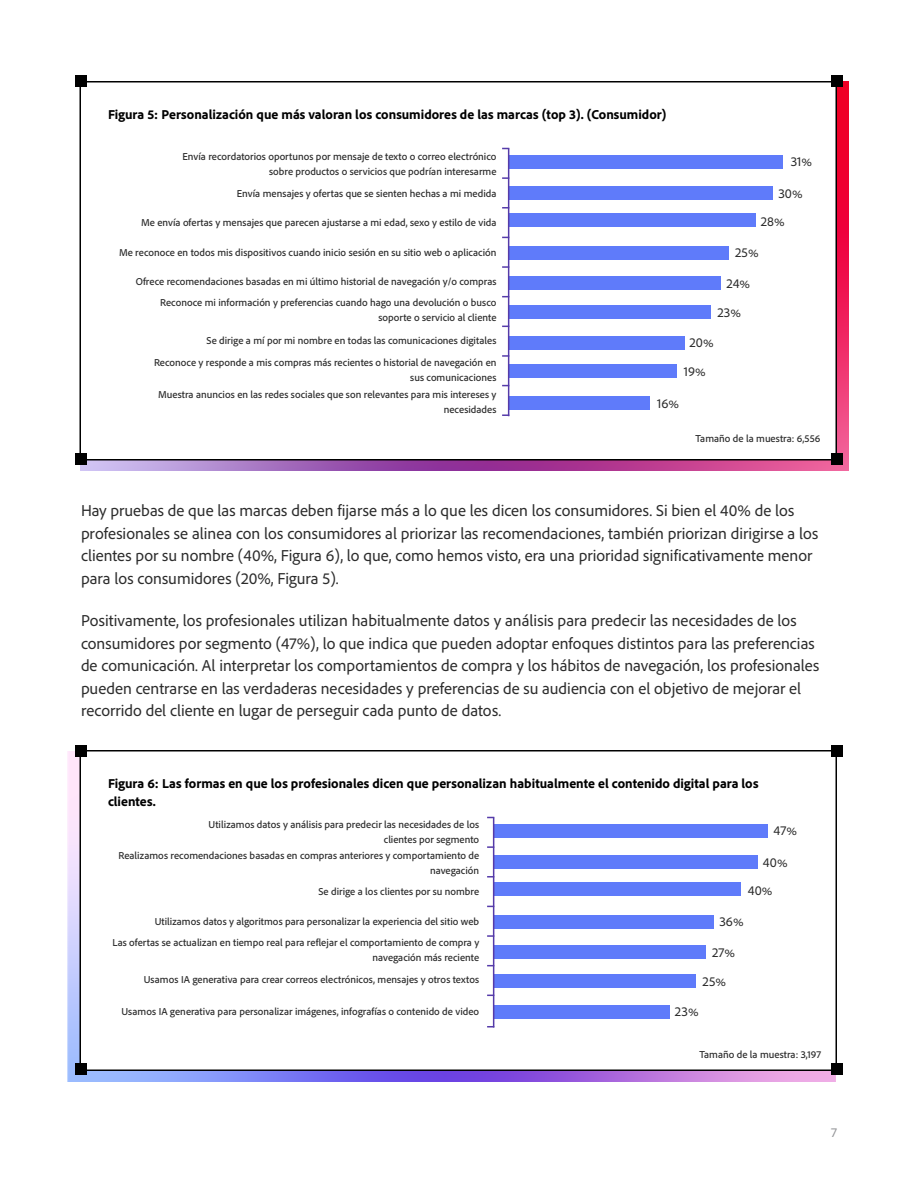
<style>
.page{position:relative;width:918px;height:1188px;background:#fff}
.page>*{position:absolute;margin:0;border:0;box-sizing:border-box;transform-origin:0 0}
.t1{font:16.5px/22.5px "Adobe Clean";color:#2c2c2c}
.t2{font:800 13.5px/18px "Adobe Clean";color:#000}
.t3{font:13.5px/29.5px "Adobe Clean";letter-spacing:.01em;color:#2c2c2c}
.t4{font:13.5px "Adobe Clean";color:#949598}
.t5{font:500 10.5px/15px "Adobe Clean";color:#2c2c2c;text-align:right}
</style>
<div class="page">
<img style="left:81px;top:81px;width:768px;height:390px">
<div style="left:80px;top:82px;width:756px;height:378px;background:#fff"></div>
<div style="left:80px;top:81px;width:757px;height:379px;border:2px solid #000"></div>
<div style="left:509px;top:396px;width:141px;height:14px;background:#5f7bfa"></div>
<div style="left:509px;top:364px;width:167px;height:14px;background:#5f7bfa"></div>
<div style="left:509px;top:337px;width:176px;height:13px;background:#5f7bfa"></div>
<div style="left:509px;top:305px;width:202px;height:14px;background:#5f7bfa"></div>
<div style="left:509px;top:276px;width:212px;height:14px;background:#5f7bfa"></div>
<div style="left:509px;top:246px;width:220px;height:14px;background:#5f7bfa"></div>
<div style="left:509px;top:214px;width:246px;height:13px;background:#5f7bfa"></div>
<div style="left:509px;top:186px;width:264px;height:14px;background:#5f7bfa"></div>
<div style="left:509px;top:155px;width:273px;height:14px;background:#5f7bfa"></div>
<hr style="left:508px;top:148px;width:1px;height:268px;background:#553ba9">
<svg style="left:502px;top:207px;width:6px;height:2px"></svg>
<svg style="left:502px;top:177px;width:6px;height:2px"></svg>
<svg style="left:502px;top:266px;width:6px;height:2px"></svg>
<svg style="left:502px;top:355px;width:6px;height:2px"></svg>
<svg style="left:502px;top:414px;width:6px;height:2px"></svg>
<div style="left:75px;top:75px;width:12px;height:12px;background:#000"></div>
<div style="left:75px;top:453px;width:12px;height:12px;background:#000"></div>
<div style="left:831px;top:75px;width:12px;height:12px;background:#000"></div>
<div style="left:831px;top:453px;width:12px;height:12px;background:#000"></div>
<img style="left:68px;top:752px;width:767px;height:330px">
<div style="left:80px;top:751px;width:756px;height:319px;background:#fff"></div>
<div style="left:80px;top:750px;width:757px;height:321px;border:2px solid #000"></div>
<div style="left:494px;top:1006px;width:176px;height:13px;background:#5f7bfa"></div>
<div style="left:494px;top:974px;width:202px;height:14px;background:#5f7bfa"></div>
<div style="left:494px;top:945px;width:212px;height:14px;background:#5f7bfa"></div>
<div style="left:494px;top:915px;width:220px;height:14px;background:#5f7bfa"></div>
<div style="left:494px;top:883px;width:246px;height:13px;background:#5f7bfa"></div>
<div style="left:494px;top:855px;width:264px;height:14px;background:#5f7bfa"></div>
<div style="left:494px;top:824px;width:273px;height:14px;background:#5f7bfa"></div>
<hr style="left:493px;top:817px;width:1px;height:211px;background:#553ba9">
<svg style="left:487px;top:876px;width:6px;height:2px"></svg>
<svg style="left:487px;top:846px;width:6px;height:2px"></svg>
<svg style="left:487px;top:935px;width:6px;height:2px"></svg>
<svg style="left:487px;top:1026px;width:7px;height:2px"></svg>
<div style="left:75px;top:746px;width:12px;height:12px;background:#000"></div>
<div style="left:75px;top:1064px;width:12px;height:12px;background:#000"></div>
<div style="left:831px;top:746px;width:12px;height:12px;background:#000"></div>
<div style="left:831px;top:1064px;width:12px;height:12px;background:#000"></div>
<p class="t2" style="left:108px;top:105px;width:560px">Figura 5: Personalización que más valoran los consumidores de las marcas (top 3). (Consumidor)</p>
<p class="t5" style="left:182px;top:148px;width:316px">Envía recordatorios oportunos por mensaje de texto o correo electrónico sobre productos o servicios que podrían interesarme</p>
<p class="t5" style="left:237px;top:186px;width:261px">Envía mensajes y ofertas que se sienten hechas a mi medida</p>
<p class="t5" style="left:141px;top:215px;width:357px">Me envía ofertas y mensajes que parecen ajustarse a mi edad, sexo y estilo de vida</p>
<p class="t5" style="left:119px;top:244px;width:379px">Me reconoce en todos mis dispositivos cuando inicio sesión en su sitio web o aplicación</p>
<p class="t5" style="left:136px;top:273px;width:362px">Ofrece recomendaciones basadas en mi último historial de navegación y/o compras</p>
<p class="t5" style="left:160px;top:295px;width:338px">Reconoce mi información y preferencias cuando hago una devolución o busco soporte o servicio al cliente</p>
<p class="t5" style="left:207px;top:333px;width:291px">Se dirige a mí por mi nombre en todas las comunicaciones digitales</p>
<p class="t5" style="left:154px;top:354px;width:344px">Reconoce y responde a mis compras más recientes o historial de navegación en sus comunicaciones</p>
<p class="t3" style="left:791px;top:147px;width:23px">31%</p>
<p class="t3" style="left:761px;top:180px;width:43px;line-height:27.5px;text-indent:18px">30%<br>28%</p>
<p class="t3" style="left:735px;top:237px;width:25px">25%</p>
<p class="t3" style="left:717px;top:268px;width:34px;text-indent:9px">24%<br>23%</p>
<p class="t3" style="left:684px;top:327px;width:31px;text-align:center">20%<br>19%</p>
<p class="t5" style="left:158px;top:386px;width:340px">Muestra anuncios en las redes sociales que son relevantes para mis intereses y necesidades</p>
<p class="t3" style="left:657px;top:388px;width:24px">16%</p>
<p class="t5" style="left:695px;top:431px;width:127px">Tamaño de la muestra: 6,556</p>
<p class="t1" style="left:81px;top:499px;width:739px">Hay pruebas de que las marcas deben fijarse más a lo que les dicen los consumidores. Si bien el 40% de los profesionales se alinea con los consumidores al priorizar las recomendaciones, también priorizan dirigirse a los clientes por su nombre (40%, Figura 6), lo que, como hemos visto, era una prioridad significativamente menor para los consumidores (20%, Figura 5).</p>
<p class="t1" style="left:81px;top:609px;width:740px">Positivamente, los profesionales utilizan habitualmente datos y análisis para predecir las necesidades de los consumidores por segmento (47%), lo que indica que pueden adoptar enfoques distintos para las preferencias de comunicación. Al interpretar los comportamientos de compra y los hábitos de navegación, los profesionales pueden centrarse en las verdaderas necesidades y preferencias de su audiencia con el objetivo de mejorar el recorrido del cliente en lugar de perseguir cada punto de datos.</p>
<p class="t2" style="left:108px;top:774px;width:652px">Figura 6: Las formas en que los profesionales dicen que personalizan habitualmente el contenido digital para los clientes.</p>
<p class="t5" style="left:209px;top:817px;width:272px">Utilizamos datos y análisis para predecir las necesidades de los clientes por segmento</p>
<p class="t5" style="left:118px;top:847px;width:362px">Realizamos recomendaciones basadas en compras anteriores y comportamiento de navegación</p>
<p class="t5" style="left:318px;top:884px;width:162px">Se dirige a los clientes por su nombre</p>
<p class="t5" style="left:155px;top:913px;width:326px">Utilizamos datos y algoritmos para personalizar la experiencia del sitio web</p>
<p class="t5" style="left:112px;top:935px;width:368px">Las ofertas se actualizan en tiempo real para reflejar el comportamiento de compra y navegación más reciente</p>
<p class="t5" style="left:144px;top:971px;width:337px">Usamos IA generativa para crear correos electrónicos, mensajes y otros textos</p>
<p class="t5" style="left:122px;top:1003px;width:359px">Usamos IA generativa para personalizar imágenes, infografías o contenido de video</p>
<p class="t3" style="left:774px;top:816px;width:25px">47%</p>
<p class="t3" style="left:748px;top:848px;width:41px;line-height:27.8px;text-indent:15px">40%<br>40%</p>
<p class="t3" style="left:719px;top:906px;width:26px">36%</p>
<p class="t3" style="left:703px;top:937px;width:34px;text-indent:10px">27%<br>25%</p>
<p class="t3" style="left:675px;top:996px;width:25px">23%</p>
<p class="t5" style="left:699px;top:1047px;width:123px">Tamaño de la muestra: 3,197</p>
<p class="t4" style="left:831px;top:1124px;width:7px">7</p>
</div>
